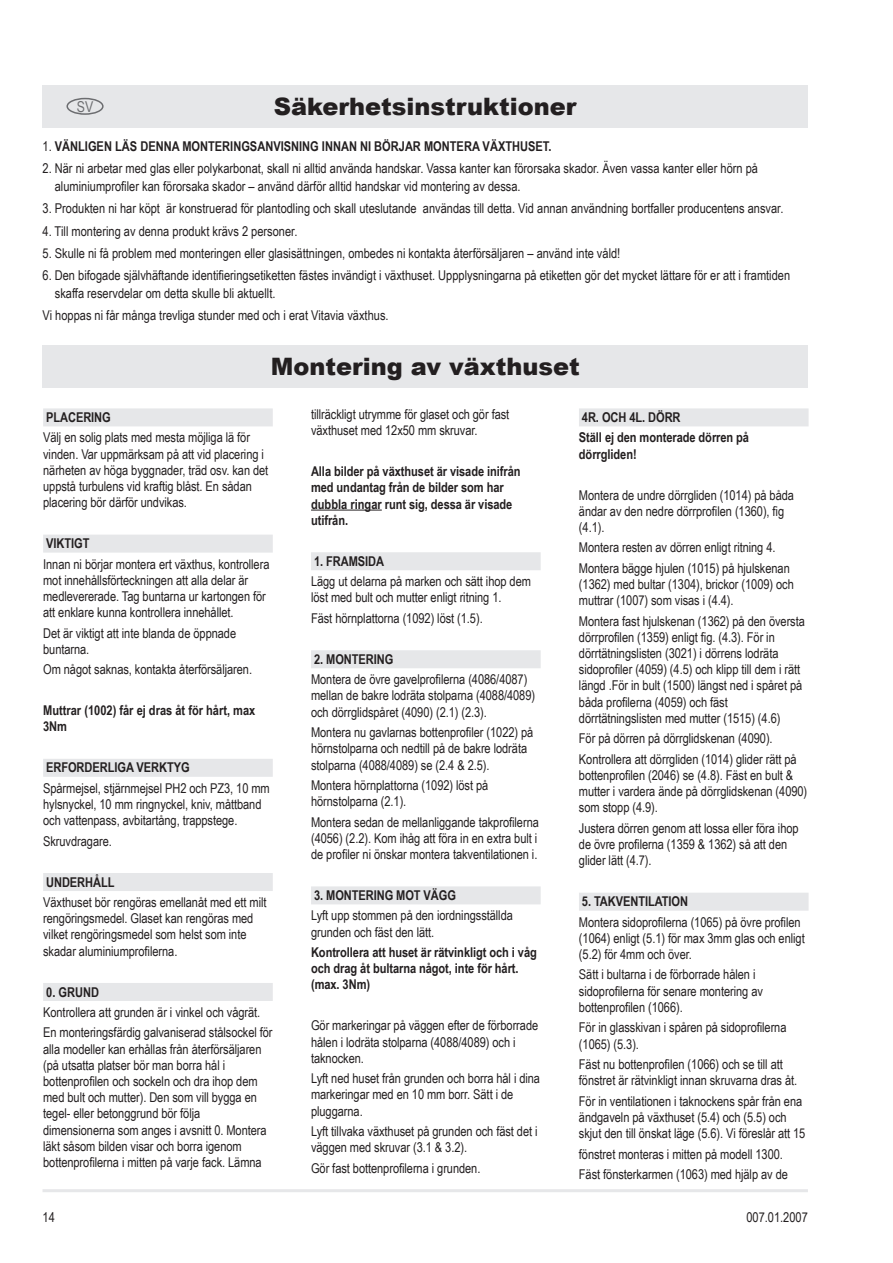
<style>
.page{position:relative;width:893px;height:1263px;background:#fff}
.page>*{position:absolute;margin:0;border:0;box-sizing:border-box;transform-origin:0 0}
.t1{font:900 24px "Arial";color:#231f20}
.t2{font:15px "Arial Narrow";color:#6c6d70}
.t3{font:13.5px/16.2px "Arial Narrow";letter-spacing:-.005em;color:#231f20}
.t4{font:700 13.5px/16.2px "Arial Narrow";letter-spacing:-.005em;color:#231f20}
.s1{font-weight:400}
</style>
<div class="page">
<hr style="left:43px;top:1189px;width:765px;height:3px;background:#e6e7e9">
<div style="left:43px;top:408px;width:230px;height:18px;background:#e6e7e9"></div>
<div style="left:43px;top:535px;width:230px;height:18px;background:#e6e7e9"></div>
<div style="left:43px;top:759px;width:230px;height:18px;background:#e6e7e9"></div>
<div style="left:43px;top:873px;width:230px;height:18px;background:#e6e7e9"></div>
<div style="left:43px;top:983px;width:230px;height:18px;background:#e6e7e9"></div>
<hr style="left:311px;top:510px;width:71px;height:1px;background:#231f20">
<div style="left:311px;top:552px;width:230px;height:18px;background:#e6e7e9"></div>
<div style="left:311px;top:650px;width:230px;height:18px;background:#e6e7e9"></div>
<div style="left:311px;top:886px;width:230px;height:18px;background:#e6e7e9"></div>
<div style="left:579px;top:408px;width:230px;height:18px;background:#e6e7e9"></div>
<div style="left:579px;top:893px;width:230px;height:18px;background:#e6e7e9"></div>
<div style="left:43px;top:345px;width:765px;height:43px;background:#e6e7e9"></div>
<div style="left:43px;top:85px;width:765px;height:43px;background:#e6e7e9"></div>
<div style="left:66px;top:98px;width:38px;height:17px;border:2px solid #6c6d70;border-radius:50%"></div>
<p class="t2" style="left:77px;top:95px;width:18px">SV</p>
<h1 class="t1" style="left:274px;top:89px;width:304px">Säkerhetsinstruktioner</h1>
<p class="t4" style="left:43px;top:137px;width:27px"><span class="s1">1.</span> VÄNLI</p>
<p class="t4" style="left:88px;top:137px;width:69px">GEN LÄS DENNA</p>
<p class="t4" style="left:182px;top:137px;width:9px">MONTERIN</p>
<p class="t4" style="left:241px;top:137px;width:89px">GSANVISNING INNAN</p>
<p class="t4" style="left:360px;top:137px;width:73px">NI BÖRJAR MONTERA</p>
<p class="t4" style="left:483px;top:137px;width:70px">VÄXTHUSET.</p>
<p class="t3" style="left:55px;top:159px;width:705px;line-height:18px;text-indent:-12px">2. När ni arbetar med glas eller polykarbonat, skall ni alltid använda handskar. Vassa kanter kan förorsaka skador. Även vassa kanter eller hörn på aluminiumprofiler kan förorsaka skador – använd därför alltid handskar vid montering av dessa.</p>
<p class="t3" style="left:43px;top:200px;width:742px">3. Produkten ni har köpt är konstruerad för plantodling och skall uteslutande användas till detta. Vid annan användning bortfaller producentens ansvar.</p>
<p class="t3" style="left:43px;top:222px;width:256px">4. Till montering av denna produkt krävs 2 personer.</p>
<p class="t3" style="left:43px;top:244px;width:579px">5. Skulle ni få problem med monteringen eller glasisättningen, ombedes ni kontakta återförsäljaren – använd inte våld!</p>
<p class="t3" style="left:55px;top:266px;width:737px;line-height:18px;text-indent:-12px">6. Den bifogade självhäftande identifieringsetiketten fästes invändigt i växthuset. Uppplysningarna på etiketten gör det mycket lättare för er att i framtiden skaffa reservdelar om detta skulle bli aktuellt.</p>
<p class="t3" style="left:43px;top:307px;width:348px">Vi hoppas ni får många trevliga stunder med och i erat Vitavia växthus.</p>
<h1 class="t1" style="left:271px;top:349px;width:310px">Montering av växthuset</h1>
<p class="t4" style="left:46px;top:408px;width:64px">Placering</p>
<p class="t3" style="left:43px;top:429px;width:227px">Välj en solig plats med mesta möjliga lä för vinden. Var uppmärksam på att vid placering i närheten av höga byggnader, träd osv. kan det uppstå turbulens vid kraftig blåst. En sådan placering bör därför undvikas.</p>
<p class="t4" style="left:46px;top:535px;width:44px">VIKTIGT</p>
<p class="t3" style="left:43px;top:555px;width:228px">Innan ni börjar montera ert växthus, kontrollera mot innehållsförteckningen att alla delar är medlevererade. Tag buntarna ur kartongen för att enklare kunna kontrollera innehållet.</p>
<p class="t3" style="left:43px;top:624px;width:195px">Det är viktigt att inte blanda de öppnade buntarna.</p>
<p class="t3" style="left:43px;top:661px;width:210px">Om något saknas, kontakta återförsäljaren.</p>
<p class="t4" style="left:43px;top:702px;width:214px">Muttrar (1002) får ej dras åt för hårt, max<br>3Nm</p>
<p class="t4" style="left:46px;top:759px;width:143px">Erforderliga verktyg</p>
<p class="t3" style="left:43px;top:779px;width:228px">Spårmejsel, stjärnmejsel PH2 och PZ3, 10 mm hylsnyckel, 10 mm ringnyckel, kniv, måttband och vattenpass, avbitartång, trappstege.</p>
<p class="t3" style="left:43px;top:832px;width:70px">Skruvdragare.</p>
<p class="t4" style="left:46px;top:873px;width:70px">Underhåll</p>
<p class="t3" style="left:43px;top:894px;width:225px">Växthuset bör rengöras emellanåt med ett milt rengöringsmedel. Glaset kan rengöras med vilket rengöringsmedel som helst som inte skadar aluminiumprofilerna.</p>
<p class="t4" style="left:46px;top:983px;width:53px">0. Grund</p>
<p class="t3" style="left:43px;top:1001px;width:231px;line-height:20.4px">Kontrollera att grunden är i vinkel och vågrät.<br>En monteringsfärdig galvaniserad stålsockel för</p>
<p class="t3" style="left:43px;top:1040px;width:225px">alla modeller kan erhållas från återförsäljaren (på utsatta platser bör man borra hål i bottenprofilen och sockeln och dra ihop dem med bult och mutter). Den som vill bygga en tegel- eller betonggrund bör följa dimensionerna som anges i avsnitt 0. Montera läkt såsom bilden visar och borra igenom bottenprofilerna i mitten på varje fack. Lämna</p>
<p class="t3" style="left:43px;top:1208px;width:14px">14</p>
<p class="t3" style="left:311px;top:406px;width:200px">tillräckligt utrymme för glaset och gör fast växthuset med 12x50 mm skruvar.</p>
<p class="t4" style="left:311px;top:463px;width:211px">Alla bilder på växthuset är visade inifrån med undantag från de bilder som har dubbla ringar runt sig, dessa är visade utifrån.</p>
<p class="t4" style="left:314px;top:552px;width:72px">1. Framsida</p>
<p class="t3" style="left:311px;top:573px;width:221px">Lägg ut delarna på marken och sätt ihop dem löst med bult och mutter enligt ritning 1.</p>
<p class="t3" style="left:311px;top:609px;width:173px">Fäst hörnplattorna (1092) löst (1.5).</p>
<p class="t4" style="left:314px;top:650px;width:79px">2. Montering</p>
<p class="t3" style="left:311px;top:671px;width:226px">Montera de övre gavelprofilerna (4086/4087) mellan de bakre lodräta stolparna (4088/4089) och dörrglidspåret (4090) (2.1) (2.3).</p>
<p class="t3" style="left:311px;top:724px;width:224px">Montera nu gavlarnas bottenprofiler (1022) på hörnstolparna och nedtill på de bakre lodräta stolparna (4088/4089) se (2.4 &amp; 2.5).</p>
<p class="t3" style="left:311px;top:776px;width:179px">Montera hörnplattorna (1092) löst på hörnstolparna (2.1).</p>
<p class="t3" style="left:311px;top:813px;width:229px">Montera sedan de mellanliggande takprofilerna (4056) (2.2). Kom ihåg att föra in en extra bult i de profiler ni önskar montera takventilationen i.</p>
<p class="t4" style="left:314px;top:886px;width:143px">3. Montering mot vägG</p>
<p class="t3" style="left:311px;top:907px;width:203px">Lyft upp stommen på den iordningsställda grunden och fäst den lätt.</p>
<p class="t4" style="left:311px;top:943px;width:227px">Kontrollera att huset är rätvinkligt och i våg och drag åt bultarna något, inte för hårt. (max. 3Nm)</p>
<p class="t3" style="left:311px;top:1017px;width:229px">Gör markeringar på väggen efter de förborrade hålen i lodräta stolparna (4088/4089) och i taknocken.</p>
<p class="t3" style="left:311px;top:1070px;width:231px">Lyft ned huset från grunden och borra hål i dina markeringar med en 10 mm borr. Sätt i de pluggarna.</p>
<p class="t3" style="left:311px;top:1123px;width:228px">Lyft tillvaka växthuset på grunden och fäst det i väggen med skruvar (3.1 &amp; 3.2).</p>
<p class="t3" style="left:311px;top:1159px;width:171px">Gör fast bottenprofilerna i grunden.</p>
<p class="t4" style="left:579px;top:406px;width:172px;line-height:20.4px">4R. och 4L. DÖRR<br>Ställ ej den monterade dörren på</p>
<p class="t4" style="left:579px;top:445px;width:59px">dörrgliden!</p>
<p class="t3" style="left:579px;top:486px;width:217px">Montera de undre dörrgliden (1014) på båda ändar av den nedre dörrprofilen (1360), fig (4.1).</p>
<p class="t3" style="left:579px;top:537px;width:212px;line-height:20.4px">Montera resten av dörren enligt ritning 4.<br>Montera bägge hjulen (1015) på hjulskenan</p>
<p class="t3" style="left:579px;top:576px;width:216px">(1362) med bultar (1304), brickor (1009) och muttrar (1007) som visas i (4.4).</p>
<p class="t3" style="left:579px;top:612px;width:227px">Montera fast hjulskenan (1362) på den översta dörrprofilen (1359) enligt fig. (4.3). För in dörrtätningslisten (3021) i dörrens lodräta sidoprofiler (4059) (4.5) och klipp till dem i rätt längd .För in bult (1500) längst ned i spåret på båda profilerna (4059) och fäst dörrtätningslisten med mutter (1515) (4.6)</p>
<p class="t3" style="left:579px;top:728px;width:219px;line-height:20.4px">För på dörren på dörrglidskenan (4090).<br>Kontrollera att dörrgliden (1014) glider rätt på</p>
<p class="t3" style="left:579px;top:767px;width:230px">bottenprofilen (2046) se (4.8). Fäst en bult &amp; mutter i vardera ände på dörrglidskenan (4090) som stopp (4.9).</p>
<p class="t3" style="left:579px;top:819px;width:221px">Justera dörren genom att lossa eller föra ihop de övre profilerna (1359 &amp; 1362) så att den glider lätt (4.7).</p>
<p class="t4" style="left:582px;top:893px;width:108px">5. Takventilation</p>
<p class="t3" style="left:579px;top:913px;width:227px">Montera sidoprofilerna (1065) på övre profilen (1064) enligt (5.1) för max 3mm glas och enligt (5.2) för 4mm och över.</p>
<p class="t3" style="left:579px;top:966px;width:186px">Sätt i bultarna i de förborrade hålen i sidoprofilerna för senare montering av bottenprofilen (1066).</p>
<p class="t3" style="left:579px;top:1019px;width:209px">För in glasskivan i spåren på sidoprofilerna (1065) (5.3).</p>
<p class="t3" style="left:579px;top:1056px;width:220px">Fäst nu bottenprofilen (1066) och se till att fönstret är rätvinkligt innan skruvarna dras åt.</p>
<p class="t3" style="left:579px;top:1092px;width:228px">För in ventilationen i taknockens spår från ena ändgaveln på växthuset (5.4) och (5.5) och skjut den till önskat läge (5.6). Vi föreslår att 15</p>
<p class="t3" style="left:579px;top:1143px;width:210px;line-height:20.4px">fönstret monteras i mitten på modell 1300.<br>Fäst fönsterkarmen (1063) med hjälp av de</p>
<p class="t3" style="left:746px;top:1208px;width:63px">007.01.2007</p>
</div>
